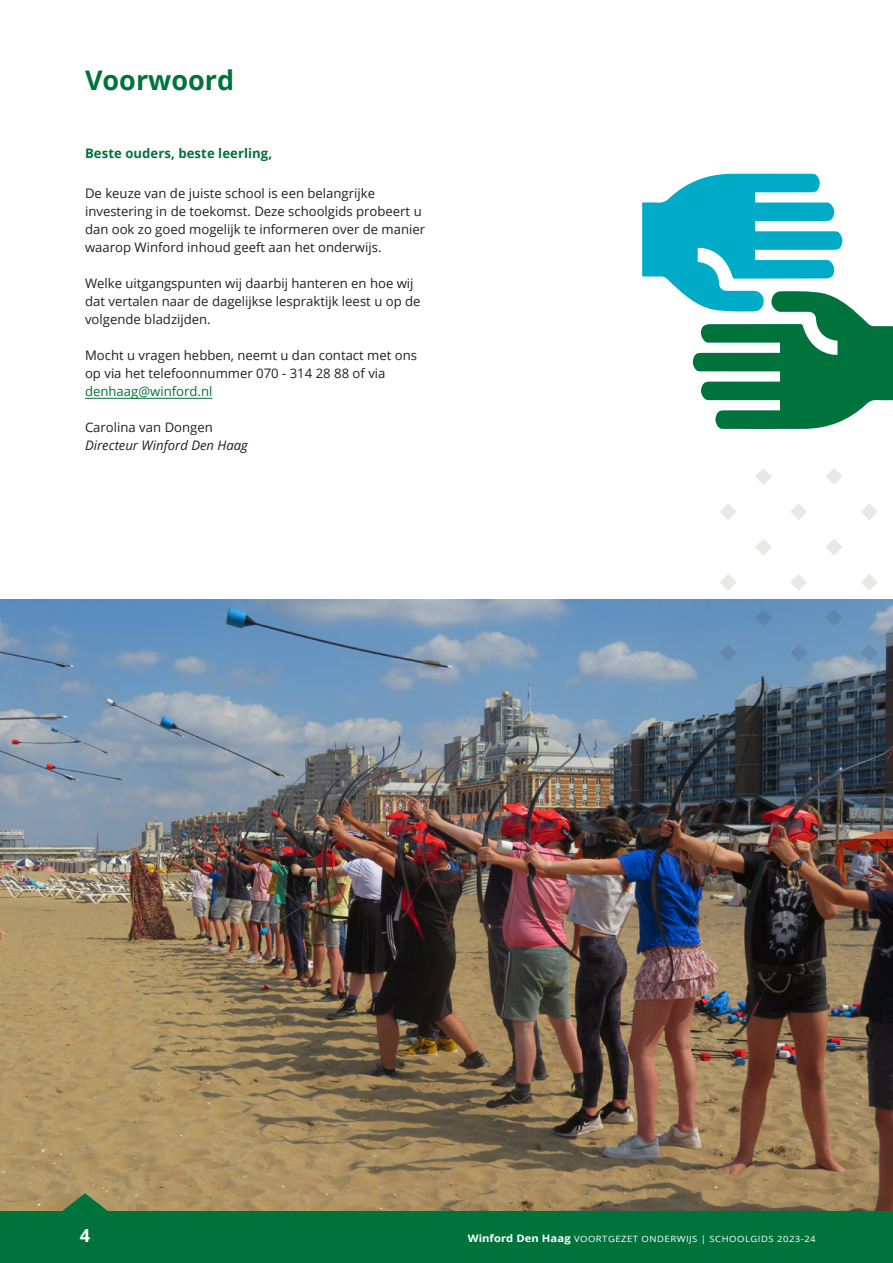
<style>
.page{position:relative;width:893px;height:1263px;background:#fff}
.page>*{position:absolute;margin:0;border:0;box-sizing:border-box;transform-origin:0 0}
.t1{font:700 27px "Open Sans";color:#00733c}
.t2{font:700 18px "Open Sans";color:#fff}
.t3{font:13.2px/18px "Open Sans";color:#231f20}
.t4{font:700 13.2px "Open Sans";letter-spacing:.005em;color:#00733c}
.t5{font:italic 13.2px "Open Sans";color:#231f20}
.t6{font:13.2px "Open Sans";color:#00733c}
.t7{font:8.7px "Open Sans";letter-spacing:.05em;color:#fff;scale:1.1 1}
.s1{font-weight:700;font-size:10.2px}
</style>
<div class="page">
<img style="left:0;top:600px;width:893px;height:612px">
<svg style="left:642px;top:174px;width:251px;height:255px"></svg>
<svg style="left:720px;top:504px;width:16px;height:16px"></svg>
<svg style="left:755px;top:468px;width:17px;height:17px"></svg>
<svg style="left:720px;top:574px;width:16px;height:17px"></svg>
<svg style="left:755px;top:539px;width:17px;height:16px"></svg>
<svg style="left:791px;top:504px;width:16px;height:16px"></svg>
<svg style="left:826px;top:468px;width:16px;height:17px"></svg>
<svg style="left:720px;top:644px;width:17px;height:17px"></svg>
<svg style="left:755px;top:609px;width:17px;height:17px"></svg>
<svg style="left:790px;top:574px;width:17px;height:17px"></svg>
<svg style="left:826px;top:539px;width:16px;height:16px"></svg>
<svg style="left:861px;top:503px;width:17px;height:17px"></svg>
<svg style="left:720px;top:715px;width:17px;height:17px"></svg>
<svg style="left:755px;top:680px;width:17px;height:17px"></svg>
<svg style="left:790px;top:644px;width:17px;height:17px"></svg>
<svg style="left:826px;top:609px;width:16px;height:17px"></svg>
<svg style="left:861px;top:574px;width:17px;height:17px"></svg>
<svg style="left:720px;top:786px;width:17px;height:16px"></svg>
<svg style="left:755px;top:750px;width:17px;height:17px"></svg>
<svg style="left:790px;top:715px;width:17px;height:17px"></svg>
<svg style="left:826px;top:680px;width:16px;height:17px"></svg>
<svg style="left:861px;top:644px;width:17px;height:17px"></svg>
<svg style="left:755px;top:821px;width:17px;height:17px"></svg>
<svg style="left:790px;top:786px;width:17px;height:16px"></svg>
<svg style="left:826px;top:750px;width:16px;height:17px"></svg>
<svg style="left:861px;top:715px;width:17px;height:17px"></svg>
<svg style="left:826px;top:821px;width:16px;height:17px"></svg>
<svg style="left:861px;top:786px;width:17px;height:16px"></svg>
<div style="left:0;top:1212px;width:893px;height:51px;background:#00733c"></div>
<svg style="left:61px;top:1193px;width:48px;height:19px"></svg>
<hr style="left:85px;top:398px;width:127px;height:1px;background:#00733c">
<h1 class="t1" style="left:85px;top:61px;width:151px">Voorwoord</h1>
<p class="t4" style="left:85px;top:143px;width:189px">Beste ouders, beste leerling,</p>
<p class="t3" style="left:85px;top:184px;width:342px">De keuze van de juiste school is een belangrijke investering in de toekomst. Deze schoolgids probeert u dan ook zo goed mogelijk te informeren over de manier waarop Winford inhoud geeft aan het onderwijs.</p>
<p class="t3" style="left:85px;top:274px;width:337px">Welke uitgangspunten wij daarbij hanteren en hoe wij dat vertalen naar de dagelijkse lespraktijk leest u op de volgende bladzijden.</p>
<p class="t3" style="left:85px;top:346px;width:334px">Mocht u vragen hebben, neemt u dan contact met ons op via het telefoonnummer 070 - 314 28 88 of via</p>
<p class="t6" style="left:85px;top:382px;width:129px">denhaag@winford.nl</p>
<p class="t3" style="left:85px;top:418px;width:129px">Carolina van Dongen</p>
<p class="t5" style="left:85px;top:436px;width:164px">Directeur Winford Den Haag</p>
<h2 class="t2" style="left:80px;top:1222px;width:12px">4</h2>
<p class="t7" style="left:468px;top:1232px;width:318px"><span class="s1">Winford Den Haag</span> VOORTGEZET ONDERWIJS | SCHOOLGIDS 2023-24</p>
</div>
